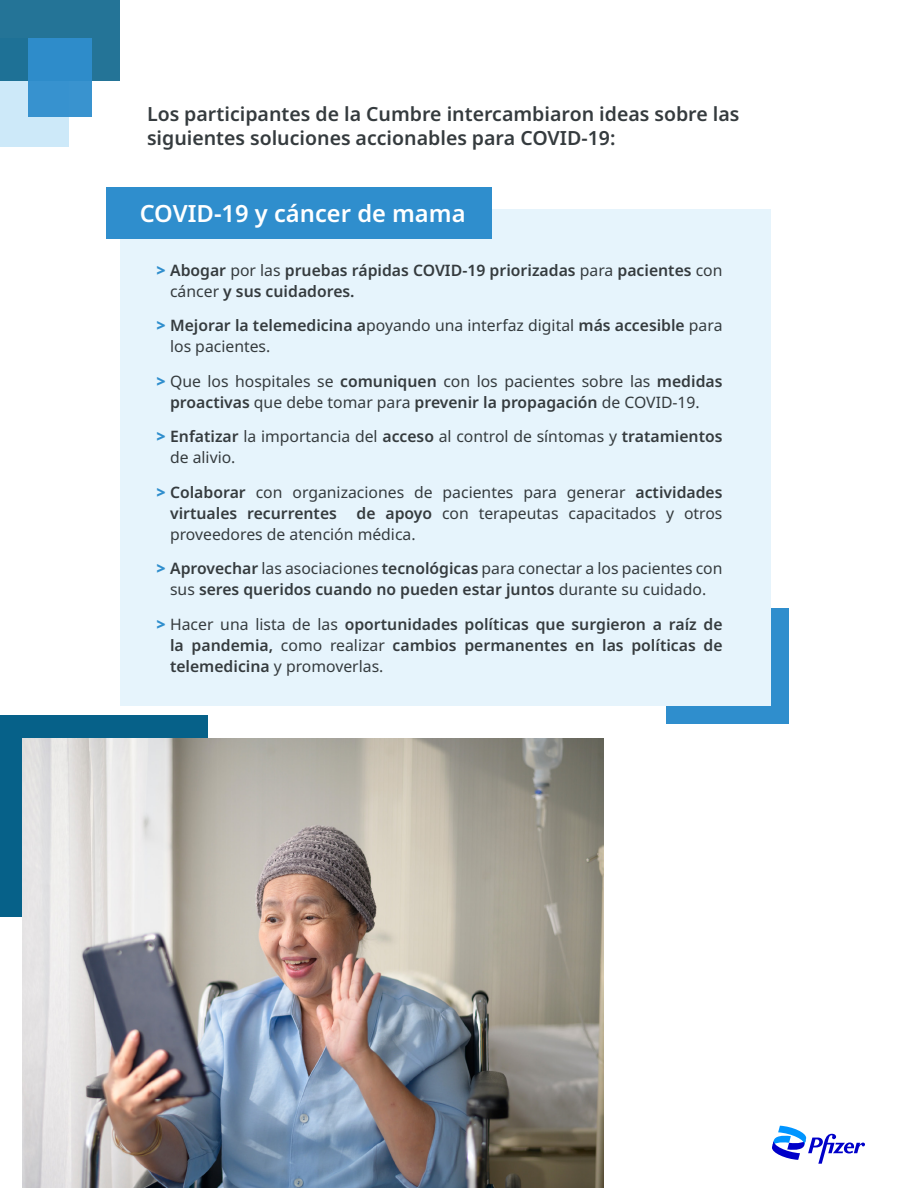
<style>
.page{position:relative;width:918px;height:1188px;background:#fff}
.page>*{position:absolute;margin:0;border:0;box-sizing:border-box;transform-origin:0 0}
.headline{font:600 23.7px "Noto Sans";color:#fff}
.body{font:600 19.5px/24px "Noto Sans";color:#353b3e}
.t1{font:15.75px/21px "Noto Sans";color:#353b3e}
.t2{font:600 15.75px/21px "Noto Sans";color:#353b3e}
.s1{font-weight:900;color:#2f8ecd}
.s2{font-weight:400}
.s3{font-weight:600}
</style>
<div class="page">
<div style="left:0;top:38px;width:68px;height:109px;background:#cde9f9"></div>
<div style="left:0;top:0;width:120px;height:81px;background:#247497"></div>
<div style="left:28px;top:38px;width:64px;height:79px;background:#2f8ecd"></div>
<svg style="left:773px;top:1126px;width:92px;height:38px"></svg>
<div style="left:666px;top:608px;width:123px;height:116px;background:#2f8ecd"></div>
<div style="left:120px;top:209px;width:651px;height:496px;background:#e6f4fc"></div>
<div style="left:106px;top:188px;width:386px;height:51px;background:#2f8ecd"></div>
<div style="left:0;top:716px;width:208px;height:201px;background:#066189"></div>
<img style="left:22px;top:738px;width:582px;height:450px">
<p class="body" style="left:147px;top:102px;width:594px">Los participantes de la Cumbre intercambiaron ideas sobre las siguientes soluciones accionables para COVID-19:</p>
<p class="headline" style="left:140px;top:196px;width:327px">COVID-19 y cáncer de mama</p>
<p class="t2" style="left:170px;top:260px;width:554px;text-indent:-14px"><span class="s1">&gt;</span> Abogar <span class="s2">por las</span> pruebas rápidas COVID-19 priorizadas <span class="s2">para</span> pacientes <span class="s2">con cáncer</span> y sus cuidadores.</p>
<p class="t1" style="left:170px;top:315px;width:554px;text-indent:-14px"><span class="s1">&gt;</span> <span class="s3">Mejorar la telemedicina a</span>poyando una interfaz digital <span class="s3">más accesible</span> para los pacientes.</p>
<p class="t1" style="left:157px;top:371px;width:567px;text-align:center"><span class="s1">&gt;</span> Que los hospitales se <span class="s3">comuniquen</span> con los pacientes sobre las <span class="s3">medidas proactivas</span> que debe tomar para <span class="s3">prevenir la propagación</span> de COVID-19.</p>
<p class="t1" style="left:170px;top:426px;width:554px;text-indent:-14px"><span class="s1">&gt;</span> <span class="s3">Enfatizar</span> la importancia del <span class="s3">acceso</span> al control de síntomas y <span class="s3">tratamientos </span>de alivio.</p>
<p class="t1" style="left:170px;top:482px;width:554px;text-align:justify;text-indent:-14px"><span class="s1">&gt;</span> <span class="s3">Colaborar</span> con organizaciones de pacientes para generar <span class="s3">actividades virtuales recurrentes de apoyo</span> con terapeutas capacitados y otros proveedores de atención médica.</p>
<p class="t1" style="left:157px;top:558px;width:567px;text-align:center"><span class="s1">&gt;</span> <span class="s3">Aprovechar</span> las asociaciones <span class="s3">tecnológicas</span> para conectar a los pacientes con sus <span class="s3">seres queridos cuando no pueden estar juntos</span> durante su cuidado.</p>
<p class="t2" style="left:170px;top:614px;width:554px;text-align:justify;text-indent:-14px"><span class="s1">&gt;</span> <span class="s2">Hacer una lista de las</span> oportunidades políticas que surgieron a raíz de la pandemia, <span class="s2">como realizar</span> cambios permanentes en las políticas de telemedicina <span class="s2">y promoverlas.</span></p>
</div>
